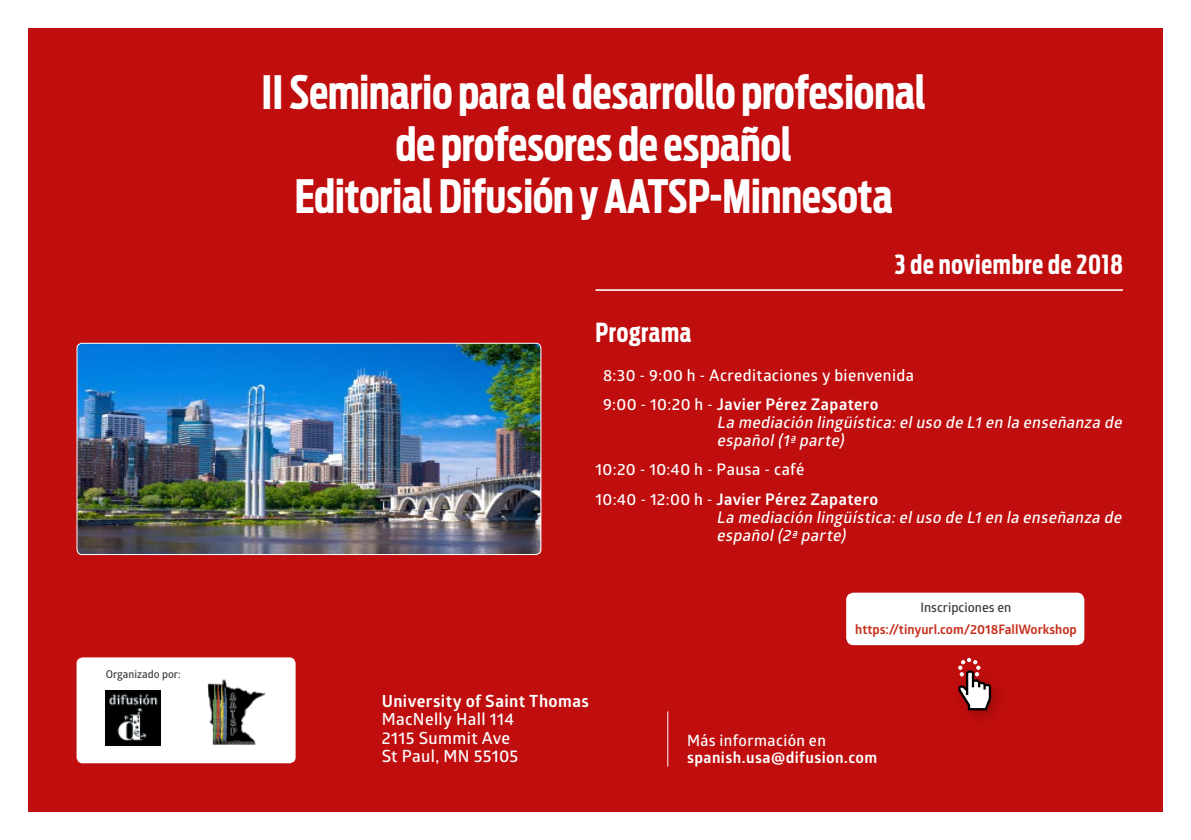
<style>
.page{position:relative;width:1191px;height:840px;background:#fff}
.page>*{position:absolute;margin:0;border:0;box-sizing:border-box;transform-origin:0 0}
.t1{font:700 45.6px/52px "Antenna Extra Cond";color:#fff;text-align:center}
.t2{font:700 26.2px "Antenna Extra Cond";letter-spacing:.03em;color:#fff}
.t3{font:600 16.8px/18.2px "Glober";letter-spacing:.02em;color:#fff}
.t4{font:italic 600 16px/18px "Glober";color:#fff}
.t5{font:600 16px "Glober";letter-spacing:.025em;color:#fff}
.t6{font:700 15.6px/17px "Glober";letter-spacing:.03em;color:#fff}
.t7{font:700 13px "Glober";color:#c62f1c}
.t8{font:600 13px "Glober";color:#3c3c3b}
.t9{font:600 10.8px "Glober";color:#3c3c3b}
.s1{font-style:normal}
.s2{font-weight:700;font-style:normal}
.s3{font-weight:700}
.s4{font-weight:600}
</style>
<div class="page">
<div style="left:28px;top:28px;width:1134px;height:783px;background:#c00d0e"></div>
<hr style="left:595px;top:289px;width:528px;height:2px;background:#fff">
<hr style="left:667px;top:711px;width:1px;height:55px;background:#fff">
<img style="left:77px;top:344px;width:464px;height:210px">
<div style="left:77px;top:342px;width:464px;height:212px;border:1px solid #fff;border-radius:5px"></div>
<div style="left:846px;top:592px;width:238px;height:52px;background:#fff;border-radius:7px"></div>
<div style="left:952px;top:663px;width:54px;height:62px;background:#000;opacity:.2"></div>
<svg style="left:958px;top:657px;width:33px;height:53px"></svg>
<div style="left:77px;top:657px;width:219px;height:105px;background:#fff;border-radius:6px"></div>
<img style="left:106px;top:690px;width:55px;height:54px">
<img style="left:207px;top:679px;width:59px;height:65px">
<p class="t9" style="left:106px;top:666px;width:76px">Organizado por:</p>
<p class="t1" style="left:262px;top:66px;width:666px">II Seminario para el desarrollo profesional de profesores de español<br>Editorial Difusión y AATSP-Minnesota</p>
<p class="t2" style="left:895px;top:249px;width:229px">3 de noviembre de 2018</p>
<p class="t2" style="left:595px;top:317px;width:97px">Programa</p>
<p class="t5" style="left:603px;top:363px;width:312px">8:30 - 9:00 h - Acreditaciones y bienvenida</p>
<p class="t4" style="left:717px;top:394px;width:410px;text-indent:-114px"><span class="s1">9:00 - 10:20 h -</span> <span class="s2">Javier Pérez Zapatero<br></span>La mediación lingüística:eluso de L1 en la enseñanza de español(1ªparte)</p>
<p class="t5" style="left:595px;top:458px;width:210px">10:20 - 10:40 h - Pausa - café</p>
<p class="t4" style="left:716px;top:489px;width:410px;text-indent:-121px"><span class="s1">10:40 - 12:00 h -</span> <span class="s2">Javier Pérez Zapatero<br></span>La mediación lingüística:eluso de L1 en la enseñanza de español(2ªparte)</p>
<p class="t3" style="left:382px;top:691px;width:209px"><span class="s3">University of Saint Thomas<br></span>MacNelly Hall 114<br>2115 Summit Ave<br>St Paul, MN 55105</p>
<p class="t8" style="left:920px;top:598px;width:92px">Inscripciones en</p>
<p class="t7" style="left:855px;top:619px;width:223px">https://tinyurl.com/2018FallWorkshop</p>
<p class="t6" style="left:687px;top:731px;width:192px"><span class="s4">Más información en </span>spanish.usa@difusion.com</p>
</div>
